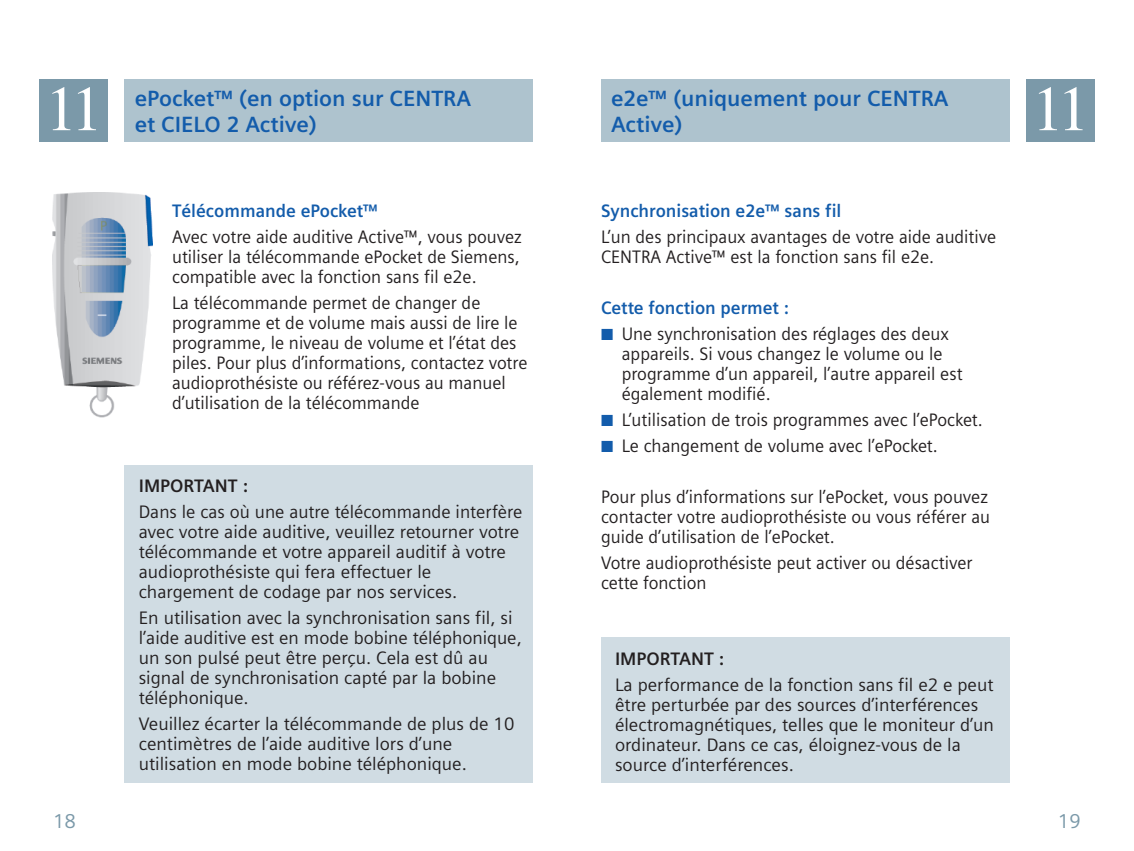
<style>
.page{position:relative;width:1134px;height:851px;background:#fff}
.page>*{position:absolute;margin:0;border:0;box-sizing:border-box;transform-origin:0 0}
.t1{font:64px "Times";color:#fff}
.t2{font:700 22px/26.4px "Siemens Sans";color:#135cab}
.t3{font:20px "Siemens Sans";color:#7b99a9}
.t4{font:18px/20px "Siemens Sans";color:#231f20;scale:.96 1}
.t5{font:18px/20px "Siemens Sans";color:#231f20}
.t6{font:700 18px "Siemens Sans";color:#135cab;scale:.96 1}
.t7{font:700 18px "Siemens Sans";color:#231f20}
.s1{color:#135cab}
</style>
<div class="page">
<div style="left:601px;top:79px;width:408px;height:63px;background:#aec3ce"></div>
<div style="left:125px;top:79px;width:408px;height:63px;background:#aec3ce"></div>
<div style="left:601px;top:637px;width:408px;height:145px;background:#d0dce3"></div>
<div style="left:125px;top:465px;width:408px;height:317px;background:#d0dce3"></div>
<div style="left:40px;top:79px;width:68px;height:63px;background:#7b99a9"></div>
<img style="left:53px;top:192px;width:99px;height:226px">
<div style="left:1026px;top:79px;width:68px;height:63px;background:#7b99a9"></div>
<h1 class="t1" style="left:45px;top:71px;width:59px">11</h1>
<h1 class="t1" style="left:1032px;top:71px;width:59px">11</h1>
<p class="t2" style="left:135px;top:85px;width:338px">ePocket™ (en option sur CENTRA et CIELO 2 Active)</p>
<p class="t2" style="left:611px;top:85px;width:339px">e2e™ (uniquement pour CENTRA<br>Active)</p>
<p class="t6" style="left:172px;top:201px;width:216px">Télécommande ePocket™</p>
<p class="t4" style="left:172px;top:227px;width:366px">Avec votre aide auditive Active™, vous pouvez utiliser la télécommande ePocket de Siemens, compatible avec la fonction sans fil e2e.</p>
<p class="t4" style="left:172px;top:292px;width:372px">La télécommande permet de changer de programme et de volume mais aussi de lire le programme, le niveau de volume et l’état des piles. Pour plus d’informations, contactez votre audioprothésiste ou référez-vous au manuel d’utilisation de la télécommande</p>
<p class="t7" style="left:139px;top:475px;width:111px">IMPORTANT :</p>
<p class="t5" style="left:139px;top:501px;width:385px">Dans le cas où une autre télécommande interfère avec votre aide auditive, veuillez retourner votre télécommande et votre appareil auditif à votre audioprothésiste qui fera effectuer le chargement de codage par nos services.</p>
<p class="t5" style="left:139px;top:607px;width:385px">En utilisation avec la synchronisation sans fil, si l’aide auditive est en mode bobine téléphonique, un son pulsé peut être perçu. Cela est dû au signal de synchronisation capté par la bobine téléphonique.</p>
<p class="t5" style="left:139px;top:713px;width:377px">Veuillez écarter la télécommande de plus de 10 centimètres de l’aide auditive lors d’une utilisation en mode bobine téléphonique.</p>
<p class="t6" style="left:601px;top:201px;width:252px">Synchronisation e2e™ sans fil</p>
<p class="t4" style="left:601px;top:227px;width:413px">L’un des principaux avantages de votre aide auditive<br>CENTRA Active™ est la fonction sans fil e2e.</p>
<p class="t6" style="left:601px;top:298px;width:197px">Cette fonction permet :</p>
<p class="t4" style="left:622px;top:324px;width:357px;text-indent:-21px"><span class="s1">■</span> Une synchronisation des réglages des deux appareils. Si vous changez le volume ou le programme d’un appareil, l’autre appareil est également modifié.</p>
<p class="t4" style="left:601px;top:409px;width:399px"><span class="s1">■</span> L’utilisation de trois programmes avec l’ePocket.</p>
<p class="t4" style="left:601px;top:435px;width:352px"><span class="s1">■</span> Le changement de volume avec l’ePocket.</p>
<p class="t4" style="left:601px;top:486px;width:407px">Pour plus d’informations sur l’ePocket, vous pouvez contacter votre audioprothésiste ou vous référer au guide d’utilisation de l’ePocket.</p>
<p class="t4" style="left:601px;top:552px;width:388px">Votre audioprothésiste peut activer ou désactiver cette fonction</p>
<p class="t7" style="left:615px;top:648px;width:111px">IMPORTANT :</p>
<p class="t5" style="left:615px;top:674px;width:380px">La performance de la fonction sans fil e2 e peut être perturbée par des sources d’interférences électromagnétiques, telles que le moniteur d’un ordinateur. Dans ce cas, éloignez-vous de la source d’interférences.</p>
<p class="t3" style="left:53px;top:809px;width:25px">18</p>
<p class="t3" style="left:1058px;top:809px;width:25px">19</p>
</div>
